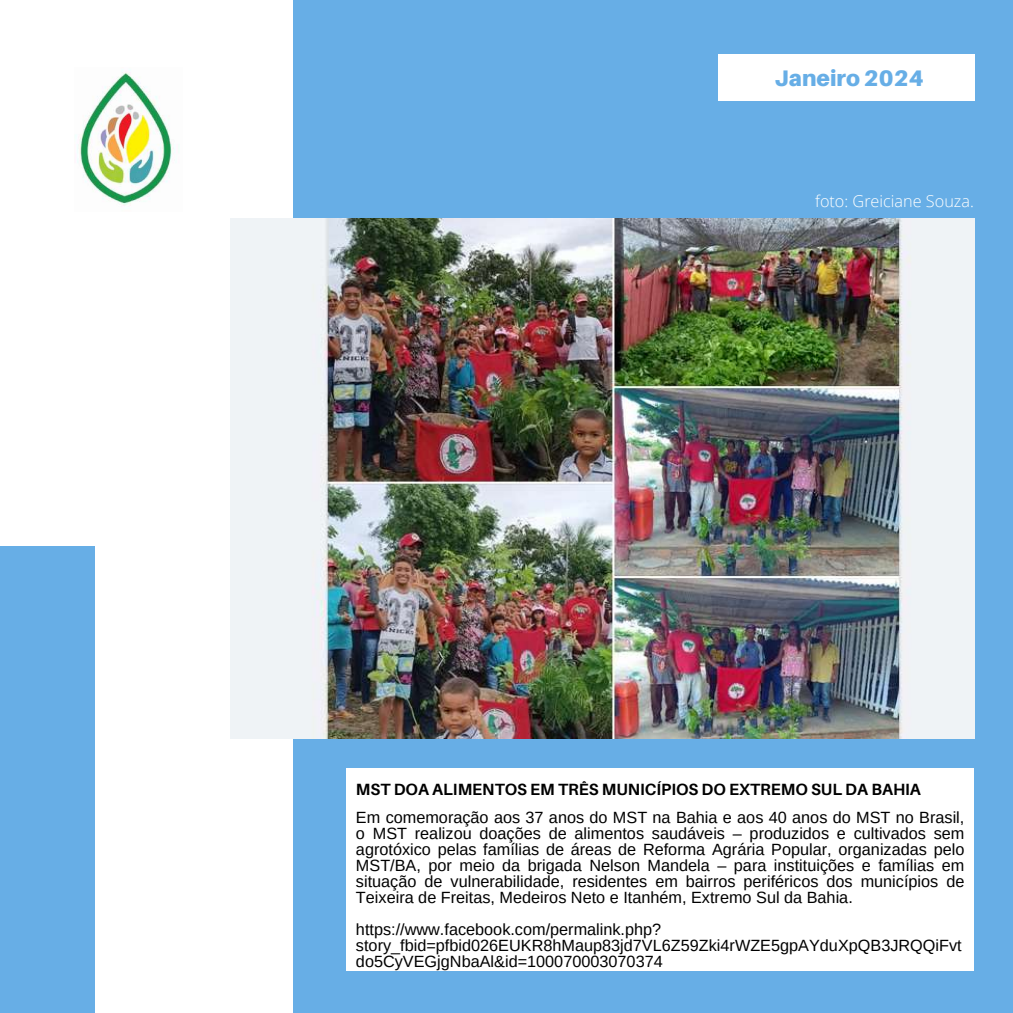
<style>
.page{position:relative;width:1013px;height:1013px;background:#fff}
.page>*{position:absolute;margin:0;border:0;box-sizing:border-box;transform-origin:0 0}
.t1{font:900 22.5px "Aileron";color:#67aee6}
.t2{font:16.25px/16px "Arimo";color:#000;text-align:justify}
.t3{font:700 16.25px "Aileron";color:#000}
.t4{font:300 16.25px "Open Sans";color:#fff}
</style>
<div class="page">
<div style="left:0;top:0;width:1012px;height:1012px;background:#67aee6"></div>
<div style="left:0;top:0;width:292px;height:1012px;background:#fff"></div>
<img style="left:230px;top:218px;width:744px;height:520px">
<div style="left:0;top:546px;width:95px;height:466px;background:#67aee6"></div>
<div style="left:718px;top:54px;width:256px;height:47px;background:#fff"></div>
<img style="left:75px;top:69px;width:100px;height:137px">
<div style="left:346px;top:768px;width:627px;height:202px;background:#fff"></div>
<h1 class="t1" style="left:774px;top:64px;width:151px">Janeiro 2024</h1>
<p class="t4" style="left:815px;top:189px;width:160px">foto: Greiciane Souza.</p>
<p class="t3" style="left:356px;top:779px;width:566px">MST DOA ALIMENTOS EM TRÊS MUNICÍPIOS DO EXTREMO SUL DA BAHIA</p>
<p class="t2" style="left:356px;top:809px;width:610px">Em comemoração aos 37 anos do MST na Bahia e aos 40 anos do MST no Brasil, o MST realizou doações de alimentos saudáveis – produzidos e cultivados sem agrotóxico pelas famílias de áreas de Reforma Agrária Popular, organizadas pelo MST/BA, por meio da brigada Nelson Mandela – para instituições e famílias em situação de vulnerabilidade, residentes em bairros periféricos dos municípios de Teixeira de Freitas, Medeiros Neto e Itanhém, Extremo Sul da Bahia.</p>
<p class="t2" style="left:356px;top:921px;width:607px;text-align:left">https://www.facebook.com/permalink.php? story_fbid=pfbid026EUKR8hMaup83jd7VL6Z59Zki4rWZE5gpAYduXpQB3JRQQiFvt do5CyVEGjgNbaAl&amp;id=100070003070374</p>
</div>
